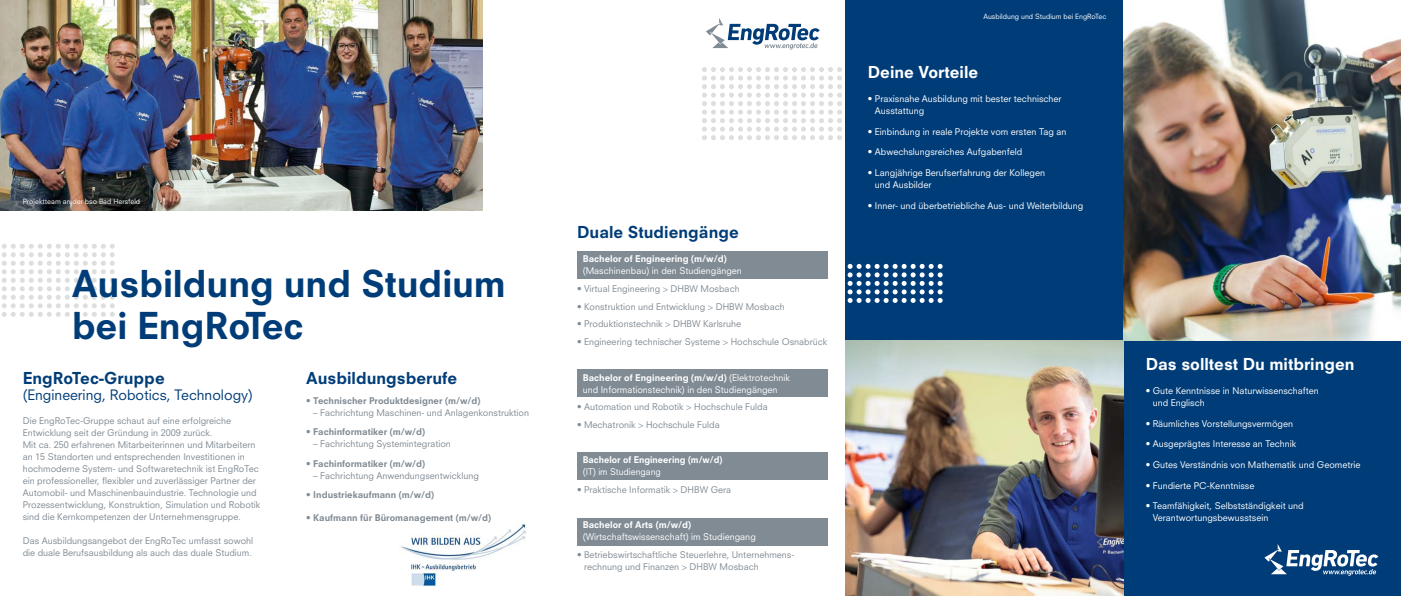
<style>
.page{position:relative;width:1401px;height:596px;background:#fff}
.page>*{position:absolute;margin:0;border:0;box-sizing:border-box;transform-origin:0 0}
.t1{font:800 36px/42px "Neuzeit SLT Std";letter-spacing:-.005em;color:#003d78}
.t2{font:800 16px "Neuzeit SLT Std";color:#003d78}
.t3{font:800 16px "Neuzeit SLT Std";color:#fff}
.t4{font:14px "Neuzeit SLT Std";color:#003d78}
.t5{font:9px/12px "Neuzeit SLT Std";color:#808b94}
.t6{font:9px/12px "Neuzeit SLT Std";color:#fff}
.t7{font:800 9px "Neuzeit SLT Std";color:#808b94}
.t8{font:800 9px "Neuzeit SLT Std";color:#fff}
.t9{font:7px "Neuzeit SLT Std";color:#fff}
.s1{font-weight:400}
.s2{font-weight:800}
</style>
<div class="page">
<img style="left:401px;top:523px;width:126px;height:63px">
<div style="left:577px;top:251px;width:251px;height:28px;background:#808b94"></div>
<div style="left:577px;top:369px;width:251px;height:27px;background:#808b94"></div>
<div style="left:577px;top:452px;width:251px;height:27px;background:#808b94"></div>
<div style="left:577px;top:517px;width:251px;height:28px;background:#808b94"></div>
<div style="left:845px;top:0;width:555px;height:595px;background:#003d78"></div>
<img style="left:0;top:0;width:482px;height:210px">
<svg style="left:2px;top:244px;width:113px;height:72px"></svg>
<svg style="left:702px;top:67px;width:140px;height:73px"></svg>
<svg style="left:706px;top:18px;width:113px;height:31px"></svg>
<img style="left:1123px;top:0;width:277px;height:340px">
<svg style="left:1264px;top:544px;width:114px;height:31px"></svg>
<img style="left:845px;top:340px;width:278px;height:255px">
<svg style="left:847px;top:264px;width:95px;height:39px"></svg>
<p class="t9" style="left:23px;top:196px;width:119px">Projektteam an der bso Bad Hersfeld</p>
<h1 class="t1" style="left:72px;top:262px;width:436px">Ausbildung und Studium bei EngRoTec</h1>
<h2 class="t2" style="left:23px;top:368px;width:144px">EngRoTec-Gruppe</h2>
<h3 class="t4" style="left:23px;top:386px;width:232px">(Engineering, Robotics, Technology)</h3>
<p class="t5" style="left:23px;top:414px;width:239px">Die EngRoTec-Gruppe schaut auf eine erfolgreiche Entwicklung seit der Gründung in 2009 zurück.<br>Mit ca. 250 erfahrenen Mitarbeiterinnen und Mitarbeitern an 15 Standorten und entsprechenden Investitionen in hochmoderne System- und Softwaretechnik ist EngRoTec ein professioneller, flexibler und zuverlässiger Partner der Automobil- und Maschinenbauindustrie. Technologie und Prozessentwicklung, Konstruktion, Simulation und Robotik sind die Kernkompetenzen der Unternehmensgruppe.</p>
<p class="t5" style="left:23px;top:534px;width:232px">Das Ausbildungsangebot der EngRoTec umfasst sowohl die duale Berufsausbildung als auch das duale Studium.</p>
<h2 class="t2" style="left:306px;top:368px;width:153px">Ausbildungsberufe</h2>
<p class="t7" style="left:306px;top:395px;width:176px"><span class="s1">•</span> Technischer Produktdesigner (m/w/d)</p>
<p class="t5" style="left:313px;top:406px;width:217px">– Fachrichtung Maschinen- und Anlagenkonstruktion</p>
<p class="t7" style="left:306px;top:426px;width:120px"><span class="s1">•</span> Fachinformatiker (m/w/d)</p>
<p class="t5" style="left:313px;top:437px;width:139px">– Fachrichtung Systemintegration</p>
<p class="t7" style="left:306px;top:457px;width:120px"><span class="s1">•</span> Fachinformatiker (m/w/d)</p>
<p class="t5" style="left:313px;top:469px;width:167px">– Fachrichtung Anwendungsentwicklung</p>
<p class="t7" style="left:306px;top:489px;width:129px"><span class="s1">•</span> Industriekaufmann (m/w/d)</p>
<p class="t7" style="left:306px;top:512px;width:186px"><span class="s1">•</span> Kaufmann für Büromanagement (m/w/d)</p>
<h2 class="t2" style="left:577px;top:222px;width:163px">Duale Studiengänge</h2>
<p class="t8" style="left:583px;top:253px;width:145px">Bachelor of Engineering (m/w/d)</p>
<p class="t6" style="left:583px;top:265px;width:161px">(Maschinenbau) in den Studiengängen</p>
<p class="t5" style="left:577px;top:282px;width:164px">• Virtual Engineering &gt; DHBW Mosbach</p>
<p class="t5" style="left:577px;top:300px;width:209px">• Konstruktion und Entwicklung &gt; DHBW Mosbach</p>
<p class="t5" style="left:577px;top:318px;width:165px">• Produktionstechnik &gt; DHBW Karlsruhe</p>
<p class="t5" style="left:577px;top:335px;width:252px">• Engineering technischer Systeme &gt; Hochschule Osnabrück</p>
<p class="t6" style="left:583px;top:371px;width:208px"><span class="s2">Bachelor of Engineering (m/w/d)</span> (Elektrotechnik und Informationstechnik) in den Studiengängen</p>
<p class="t5" style="left:577px;top:400px;width:192px">• Automation und Robotik &gt; Hochschule Fulda</p>
<p class="t5" style="left:577px;top:418px;width:144px">• Mechatronik &gt; Hochschule Fulda</p>
<p class="t8" style="left:583px;top:454px;width:141px">Bachelor of Engineering (m/w/d)</p>
<p class="t6" style="left:583px;top:465px;width:80px">(IT) im Studiengang</p>
<p class="t5" style="left:577px;top:483px;width:155px">• Praktische Informatik &gt; DHBW Gera</p>
<p class="t8" style="left:583px;top:519px;width:110px">Bachelor of Arts (m/w/d)</p>
<p class="t6" style="left:583px;top:530px;width:174px">(Wirtschaftswissenschaft) im Studiengang</p>
<p class="t5" style="left:584px;top:548px;width:212px;text-indent:-7px">• Betriebswirtschaftliche Steuerlehre, Unternehmens&shy;rechnung und Finanzen &gt; DHBW Mosbach</p>
<p class="t9" style="left:983px;top:13px;width:124px">Ausbildung und Studium bei EngRoTec</p>
<h2 class="t3" style="left:867px;top:63px;width:112px">Deine Vorteile</h2>
<p class="t6" style="left:874px;top:93px;width:188px;text-indent:-7px">• Praxisnahe Ausbildung mit bester technischer<br>Ausstattung</p>
<p class="t6" style="left:867px;top:125px;width:200px">• Einbindung in reale Projekte vom ersten Tag an</p>
<p class="t6" style="left:867px;top:146px;width:156px">• Abwechslungsreiches Aufgabenfeld</p>
<p class="t6" style="left:874px;top:166px;width:172px;text-indent:-7px">• Langjährige Berufserfahrung der Kollegen und Ausbilder</p>
<p class="t6" style="left:867px;top:199px;width:217px">• Inner- und überbetriebliche Aus- und Weiterbildung</p>
<h2 class="t3" style="left:1145px;top:354px;width:210px">Das solltest Du mitbringen</h2>
<p class="t6" style="left:1152px;top:385px;width:168px;text-indent:-7px">• Gute Kenntnisse in Naturwissenschaften und Englisch</p>
<p class="t6" style="left:1145px;top:417px;width:149px">• Räumliches Vorstellungsvermögen</p>
<p class="t6" style="left:1145px;top:438px;width:152px">• Ausgeprägtes Interesse an Technik</p>
<p class="t6" style="left:1145px;top:458px;width:216px">• Gutes Verständnis von Mathematik und Geometrie</p>
<p class="t6" style="left:1145px;top:479px;width:110px">• Fundierte PC-Kenntnisse</p>
<p class="t6" style="left:1152px;top:499px;width:152px;text-indent:-7px">• Teamfähigkeit, Selbstständigkeit und<br>Verantwortungsbewusstsein</p>
</div>
